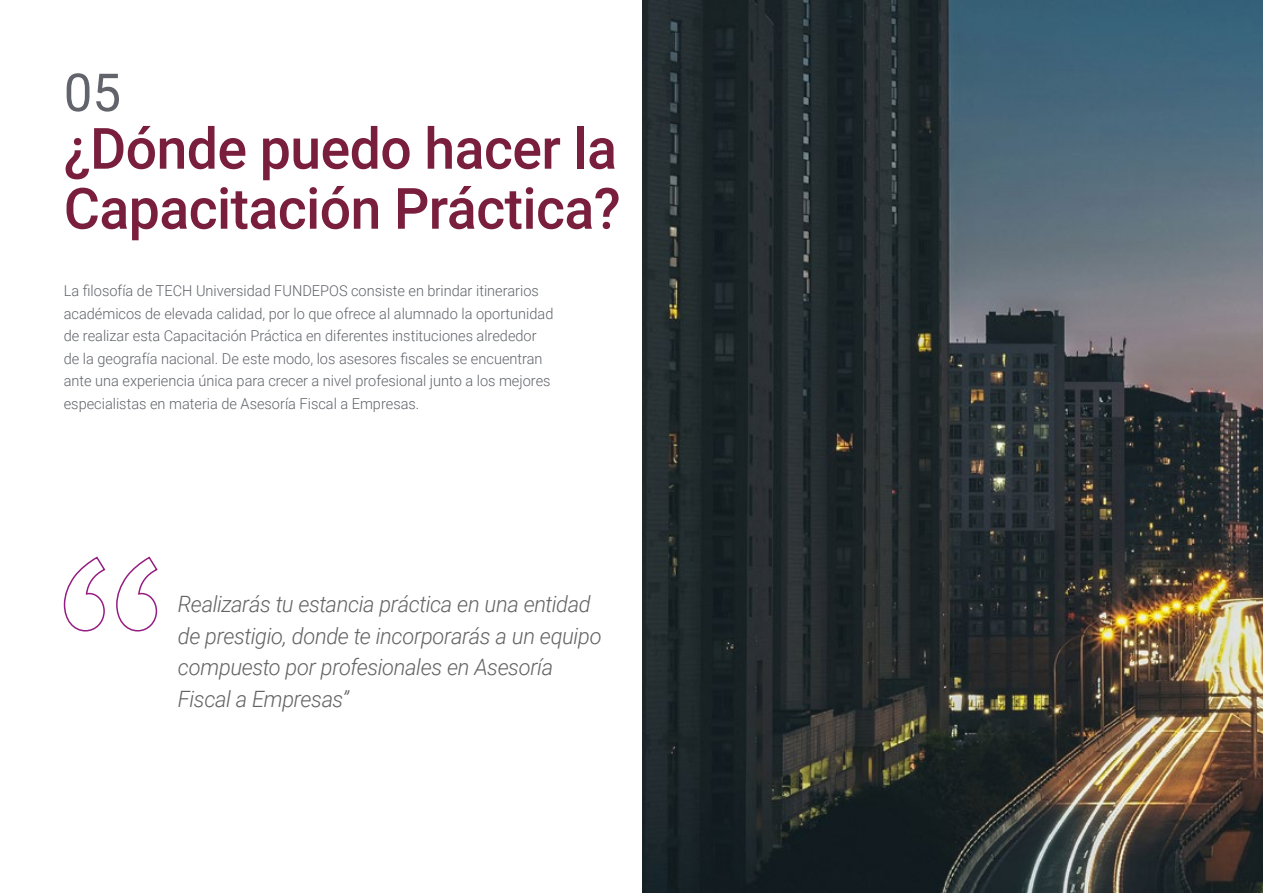
<style>
.page{position:relative;width:1263px;height:893px;background:#fff}
.page>*{position:absolute;margin:0;border:0;box-sizing:border-box;transform-origin:0 0}
.t1{font:500 57px/60px "Roboto";letter-spacing:-.01em;color:#791e3c}
.t2{font:52.5px "Roboto";color:#61646a}
.t3{font:italic 300 22.5px/31.5px "Roboto";letter-spacing:-.02em;color:#646363}
.t4{font:300 15px/22.5px "Roboto";color:#61646a}
</style>
<div class="page">
<img style="left:642px;top:0;width:621px;height:893px">
<svg style="left:63px;top:556px;width:95px;height:76px"></svg>
<h2 class="t2" style="left:64px;top:56px;width:59px">05</h2>
<h1 class="t1" style="left:64px;top:116px;width:558px">¿Dónde puedo hacer la<br>Capacitación Práctica?</h1>
<p class="t4" style="left:64px;top:279px;width:491px">La filosofía de TECH Universidad FUNDEPOS consiste en brindar itinerarios académicos de elevada calidad, por lo que ofrece al alumnado la oportunidad de realizar esta Capacitación Práctica en diferentes instituciones alrededor de la geografía nacional. De este modo, los asesores fiscales se encuentran ante una experiencia única para crecer a nivel profesional junto a los mejores especialistas en materia de Asesoría Fiscal a Empresas.</p>
<h3 class="t3" style="left:178px;top:587px;width:425px">Realizarás tu estancia práctica en una entidad de prestigio, donde te incorporarás a un equipo compuesto por profesionales en Asesoría Fiscal a Empresas”</h3>
</div>
